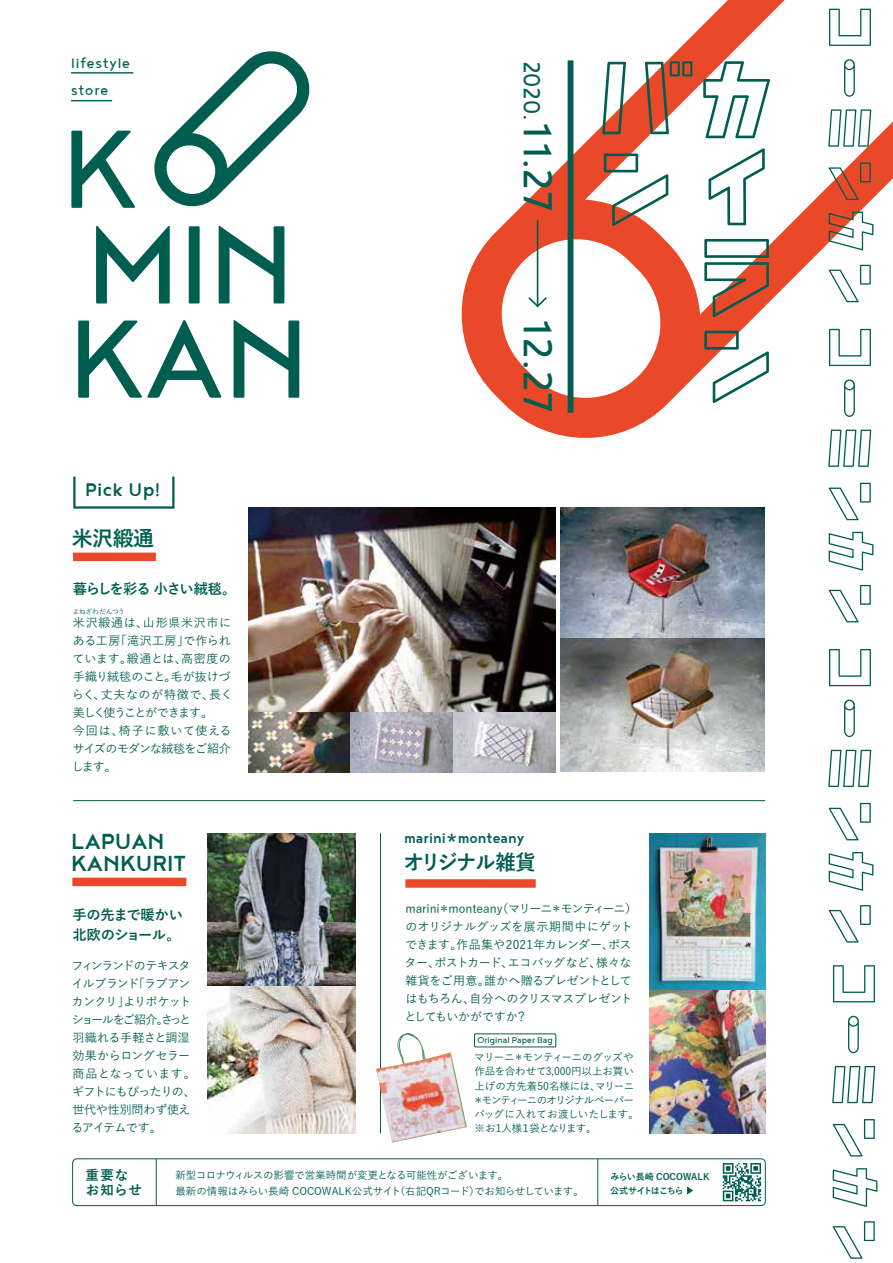
<style>
.page{position:relative;width:893px;height:1263px;background:#fff}
.page>*{position:absolute;margin:0;border:0;box-sizing:border-box;transform-origin:0 0}
.t1{font:49.5px "Noyh Slim";color:#005e50}
.t2{font:28.5px "Noyh Slim";color:#005e50}
.t3{font:500 27px/22.5px "Noyh";color:#005e50}
.t4{font:500 22.5px "Noyh";letter-spacing:.02em;color:#005e50}
.t5{font:700 21px "Yu Go";letter-spacing:-.075em;color:#005e50}
.t6{font:700 21px "Yu Go";letter-spacing:-.025em;color:#005e50}
.t7{font:500 17.25px "Noyh";color:#005e50}
.t8{font:17.1px/27.5px "Noyh";letter-spacing:.05em;color:#005e50}
.t9{font:700 14.25px/20.2px "Yu Go";letter-spacing:-.02em;color:#005e50}
.t10{font:700 14.25px "Yu Go";letter-spacing:-.08em;color:#005e50}
.t11{font:700 13.5px/15.8px "Yu Go";letter-spacing:.06em;color:#005e50}
.t12{font:500 12px/18px "Yu Go";letter-spacing:-.03em;color:#005e50}
.t13{font:500 12px/18px "Yu Go";letter-spacing:-.01em;color:#005e50}
.t14{font:500 12px/18px "Yu Go";letter-spacing:-.06em;color:#005e50}
.t15{font:500 10.5px/14.2px "Yu Go";letter-spacing:-.025em;color:#005e50}
.t16{font:500 10.5px/15.8px "Yu Go";letter-spacing:-.005em;color:#005e50}
.t17{font:10.5px "Noyh";color:#005e50}
.t18{font:700 9px/13.5px "Yu Go";letter-spacing:-.005em;color:#005e50}
.t19{font:500 6.75px "Yu Go";letter-spacing:-.045em;color:#005e50}
.s1{font-size:49.5px}
.s2{font-weight:400;font-size:24px}
</style>
<div class="page">
<div style="left:73px;top:553px;width:83px;height:8px;background:#e94829"></div>
<svg style="left:461px;top:0;width:432px;height:438px"></svg>
<hr style="left:537px;top:220px;width:1px;height:86px;background:#005e50">
<svg style="left:527px;top:295px;width:22px;height:14px"></svg>
<svg style="left:71px;top:131px;width:64px;height:77px"></svg>
<svg style="left:96px;top:226px;width:74px;height:77px"></svg>
<div style="left:189px;top:226px;width:11px;height:77px;background:#005e50"></div>
<svg style="left:219px;top:226px;width:65px;height:77px"></svg>
<svg style="left:78px;top:320px;width:143px;height:78px"></svg>
<svg style="left:234px;top:320px;width:65px;height:78px"></svg>
<svg style="left:154px;top:51px;width:156px;height:156px"></svg>
<hr style="left:71px;top:72px;width:62px;height:2px;background:#005e50">
<hr style="left:71px;top:100px;width:41px;height:1px;background:#005e50">
<svg style="left:703px;top:61px;width:67px;height:77px"></svg>
<svg style="left:704px;top:331px;width:65px;height:72px"></svg>
<svg style="left:602px;top:62px;width:24px;height:72px"></svg>
<svg style="left:645px;top:61px;width:47px;height:73px"></svg>
<svg style="left:604px;top:153px;width:64px;height:73px"></svg>
<svg style="left:708px;top:148px;width:57px;height:77px"></svg>
<svg style="left:704px;top:239px;width:65px;height:78px"></svg>
<div style="left:568px;top:60px;width:5px;height:353px;background:#005e50"></div>
<hr style="left:380px;top:833px;width:1px;height:300px;background:#005e50">
<svg style="left:844px;top:59px;width:11px;height:38px"></svg>
<svg style="left:829px;top:9px;width:42px;height:37px"></svg>
<svg style="left:829px;top:212px;width:44px;height:38px"></svg>
<svg style="left:828px;top:109px;width:43px;height:38px"></svg>
<svg style="left:829px;top:163px;width:42px;height:37px;background:#cf644b"></svg>
<svg style="left:829px;top:265px;width:42px;height:37px"></svg>
<svg style="left:844px;top:379px;width:11px;height:38px"></svg>
<svg style="left:829px;top:329px;width:42px;height:37px"></svg>
<svg style="left:829px;top:532px;width:44px;height:39px"></svg>
<svg style="left:828px;top:430px;width:43px;height:37px"></svg>
<svg style="left:829px;top:483px;width:42px;height:37px"></svg>
<svg style="left:829px;top:585px;width:42px;height:37px"></svg>
<svg style="left:844px;top:700px;width:11px;height:37px"></svg>
<svg style="left:829px;top:649px;width:42px;height:37px"></svg>
<svg style="left:829px;top:852px;width:44px;height:39px"></svg>
<svg style="left:828px;top:750px;width:43px;height:37px"></svg>
<svg style="left:829px;top:803px;width:42px;height:37px"></svg>
<svg style="left:829px;top:905px;width:42px;height:37px"></svg>
<svg style="left:848px;top:1016px;width:11px;height:37px"></svg>
<svg style="left:833px;top:965px;width:42px;height:37px"></svg>
<svg style="left:833px;top:1168px;width:44px;height:39px"></svg>
<svg style="left:832px;top:1066px;width:43px;height:37px"></svg>
<svg style="left:833px;top:1119px;width:42px;height:37px"></svg>
<svg style="left:833px;top:1221px;width:42px;height:38px"></svg>
<div style="left:72px;top:1158px;width:694px;height:48px;border:1px solid #005e50;border-radius:4px"></div>
<hr style="left:156px;top:1159px;width:1px;height:46px;background:#005e50">
<hr style="left:597px;top:1159px;width:1px;height:46px;background:#005e50">
<svg style="left:723px;top:1163px;width:38px;height:38px"></svg>
<svg style="left:687px;top:1186px;width:6px;height:8px"></svg>
<div style="left:73px;top:475px;width:101px;height:34px;border:2px solid #005e50"></div>
<hr style="left:73px;top:800px;width:692px;height:1px;background:#005e50">
<div style="left:405px;top:879px;width:131px;height:9px;background:#e94829"></div>
<div style="left:72px;top:878px;width:114px;height:8px;background:#e94829"></div>
<img style="left:650px;top:833px;width:115px;height:300px">
<img style="left:560px;top:507px;width:205px;height:264px">
<img style="left:207px;top:833px;width:149px;height:300px">
<img style="left:376px;top:1033px;width:91px;height:110px">
<img style="left:248px;top:507px;width:308px;height:265px">
<div style="left:474px;top:1034px;width:82px;height:13px;border:1px solid #005e50"></div>
<h3 class="t8" style="left:71px;top:49px;width:60px">lifestyle store</h3>
<h2 class="t2" style="left:548px;top:60px;width:152px;rotate:90deg">2020.<span class="s1">11.27</span></h2>
<h3 class="t4" style="left:85px;top:476px;width:77px">Pick Up!</h3>
<h3 class="t6" style="left:72px;top:527px;width:84px">米沢緞通</h3>
<p class="t10" style="left:73px;top:581px;width:165px">暮らしを彩る 小さい絨毯。</p>
<p class="t13" style="left:72px;top:612px;width:162px">米沢緞通は、山形県米沢市にある工房「滝沢工房」で作られています。緞通とは、高密度の手織り絨毯のこと。毛が抜けづらく、丈夫なのが特徴で、長く美しく使うことができます。<br>今回は、椅子に敷いて使えるサイズのモダンな絨毯をご紹介します。</p>
<p class="t19" style="left:73px;top:605px;width:54px">よねざわだんつう</p>
<h3 class="t3" style="left:71px;top:829px;width:116px">LAPUAN<br>KANKURIT</h3>
<p class="t9" style="left:72px;top:905px;width:112px">手の先まで暖かい北欧のショール。</p>
<p class="t14" style="left:71px;top:955px;width:126px">フィンランドのテキスタイルブランド「ラプアンカンクリ」よりポケットショールをご紹介。さっと羽織れる手軽さと調湿効果からロングセラー商品となっています。ギフトにもぴったりの、世代や性別問わず使えるアイテムです。</p>
<h1 class="t1" style="left:565px;top:320px;width:94px;rotate:90deg">12.27</h1>
<h3 class="t7" style="left:404px;top:828px;width:122px">marini<span class="s2">*</span>monteany</h3>
<h3 class="t5" style="left:404px;top:851px;width:134px">オリジナル雑貨</h3>
<p class="t12" style="left:404px;top:898px;width:234px">marini＊monteany（マリーニ＊モンティーニ）のオリジナルグッズを展示期間中にゲットできます。作品集や2021年カレンダー、ポスター、ポストカード、エコバッグなど、様々な雑貨をご用意。誰かへ贈るプレゼントとしてはもちろん、自分へのクリスマスプレゼントとしてもいかがですか？</p>
<p class="t15" style="left:473px;top:1049px;width:167px">マリーニ＊モンティーニのグッズや作品を合わせて3,000円以上お買い上げの方先着50名様には、マリーニ＊モンティーニのオリジナルペーパーバッグに入れてお渡しいたします。※お1人様１袋となります。</p>
<p class="t17" style="left:477px;top:1035px;width:77px">Original Paper Bag</p>
<p class="t11" style="left:86px;top:1167px;width:58px">重要なお知らせ</p>
<p class="t16" style="left:175px;top:1166px;width:410px">新型コロナウィルスの影響で営業時間が変更となる可能性がございます。<br>最新の情報はみらい長崎 COCOWALK公式サイト（右記QRコード）でお知らせしています。</p>
<p class="t18" style="left:610px;top:1170px;width:101px">みらい長崎 COCOWALK公式サイトはこちら</p>
</div>
